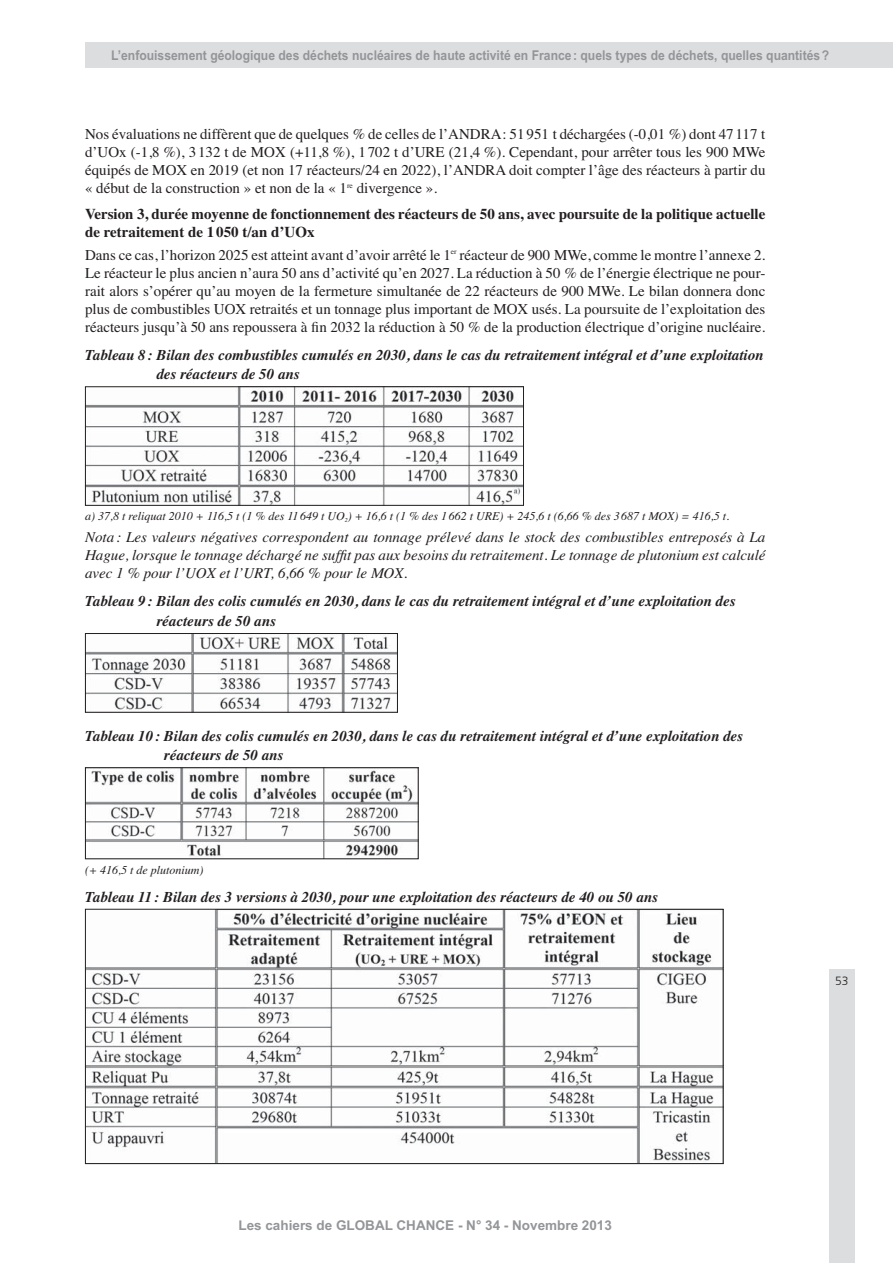
<style>
.page{position:relative;width:893px;height:1263px;background:#fff}
.page>*{position:absolute;margin:0;border:0;box-sizing:border-box;transform-origin:0 0}
.t1{font:15px/18px "Times";color:#231f20;text-align:justify}
.t2{font:italic 700 15px/19.5px "Times";color:#231f20}
.t3{font:italic 15px/18px "Times";color:#231f20;text-align:justify}
.t4{font:700 15px/18px "Times";color:#231f20}
.t5{font:700 13.5px "Arial";color:#939598;scale:.9 1}
.t6{font:700 13.5px "Arial";color:#939598}
.t7{font:italic 12px "Times";color:#231f20}
.t8{font:300 12px "Frutiger";color:#231f20}
</style>
<div class="page">
<div style="left:829px;top:969px;width:26px;height:294px;background:#dcddde"></div>
<div style="left:85px;top:43px;width:808px;height:25px;background:#dcddde"></div>
<img style="left:87px;top:388px;width:435px;height:116px">
<div style="left:85px;top:386px;width:439px;height:120px;border:1px solid #231f20"></div>
<img style="left:87px;top:635px;width:309px;height:76px">
<div style="left:85px;top:633px;width:313px;height:80px;border:1px solid #231f20"></div>
<img style="left:87px;top:769px;width:330px;height:88px">
<div style="left:85px;top:767px;width:334px;height:92px;border:1px solid #231f20"></div>
<img style="left:87px;top:911px;width:634px;height:251px">
<div style="left:85px;top:909px;width:638px;height:255px;border:1px solid #231f20"></div>
<p class="t5" style="left:111px;top:48px;width:799px">L’enfouissement géologique des déchets nucléaires de haute activité en France : quels types de déchets, quelles quantités ?</p>
<p class="t1" style="left:85px;top:126px;width:682px">Nos évaluations ne diffèrent que de quelques % de celles de l’ANDRA : 51 951 t déchargées (-0,01 %) dont 47 117 t d’UOx (-1,8 %), 3 132 t de MOX (+11,8 %), 1 702 t d’URE (21,4 %). Cependant, pour arrêter tous les 900 MWe équipés de MOX en 2019 (et non 17 réacteurs/24 en 2022), l’ANDRA doit compter l’âge des réacteurs à partir du « début de la construction » et non de la « 1<sup>re</sup> divergence ».</p>
<p class="t4" style="left:85px;top:207px;width:682px">Version 3, durée moyenne de fonctionnement des réacteurs de 50 ans, avec poursuite de la politique actuelle de retraitement de 1 050 t/an d’UOx</p>
<p class="t1" style="left:85px;top:247px;width:682px">Dans ce cas, l’horizon 2025 est atteint avant d’avoir arrêté le 1<sup>er</sup> réacteur de 900 MWe, comme le montre l’annexe 2.<br>Le réacteur le plus ancien n’aura 50 ans d’activité qu’en 2027. La réduction à 50 % de l’énergie électrique ne pour&shy;rait alors s’opérer qu’au moyen de la fermeture simultanée de 22 réacteurs de 900 MWe. Le bilan donnera donc plus de combustibles UOX retraités et un tonnage plus important de MOX usés. La poursuite de l’exploitation des réacteurs jusqu’à 50 ans repoussera à fin 2032 la réduction à 50 % de la production électrique d’origine nucléaire.</p>
<p class="t2" style="left:156px;top:346px;width:609px;text-indent:-71px">Tableau 8 : Bilan des combustibles cumulés en 2030, dans le cas du retraitement intégral et d’une exploitation des réacteurs de 50 ans</p>
<p class="t7" style="left:85px;top:512px;width:645px">a) 37,8 t reliquat 2010 + 116,5 t (1 % des 11 649 t UO<sub>2</sub>) + 16,6 t (1 % des 1 662 t URE) + 245,6 t (6,66 % des 3 687 t MOX) = 416,5 t.</p>
<p class="t3" style="left:85px;top:530px;width:682px">Nota : Les valeurs négatives correspondent au tonnage prélevé dans le stock des combustibles entreposés à La Hague, lorsque le tonnage déchargé ne suffit pas aux besoins du retraitement. Le tonnage de plutonium est calculé avec 1 % pour l’UOX et l’URT, 6,66 % pour le MOX.</p>
<p class="t2" style="left:156px;top:593px;width:581px;text-indent:-71px">Tableau 9 : Bilan des colis cumulés en 2030, dans le cas du retraitement intégral et d’une exploitation des réacteurs de 50 ans</p>
<p class="t2" style="left:164px;top:727px;width:581px;text-indent:-79px">Tableau 10 : Bilan des colis cumulés en 2030, dans le cas du retraitement intégral et d’une exploitation des réacteurs de 50 ans</p>
<p class="t7" style="left:85px;top:865px;width:120px">(+ 416,5 t de plutonium)</p>
<p class="t2" style="left:85px;top:888px;width:575px">Tableau 11 : Bilan des 3 versions à 2030, pour une exploitation des réacteurs de 40 ou 50 ans</p>
<p class="t6" style="left:238px;top:1218px;width:375px">Les cahiers de GLOBAL CHANCE - N° 34 - Novembre 2013</p>
<p class="t8" style="left:835px;top:976px;width:15px">53</p>
</div>
